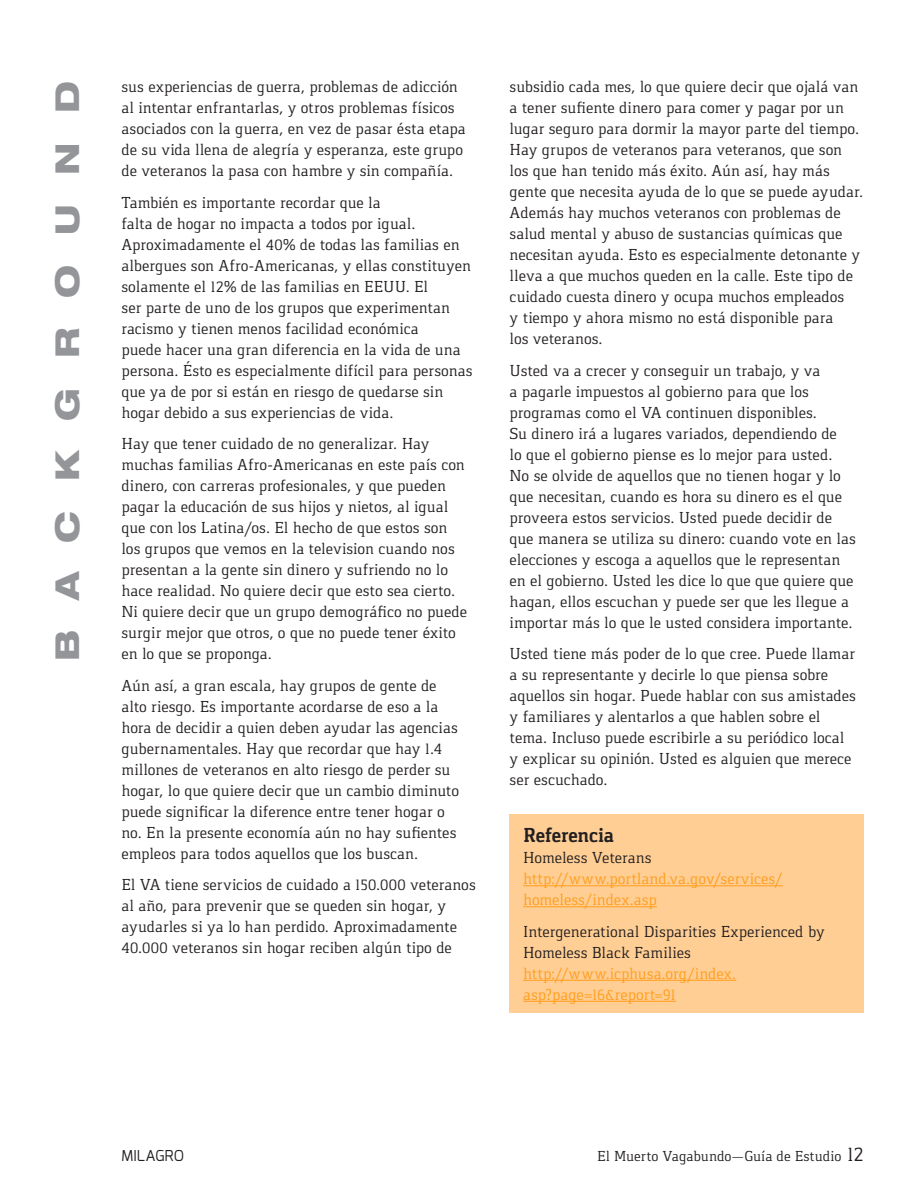
<style>
.page{position:relative;width:918px;height:1188px;background:#fff}
.page>*{position:absolute;margin:0;border:0;box-sizing:border-box;transform-origin:0 0}
.t1{font:800 expanded 33px "Helvetica Neue LT Pro";letter-spacing:.9em;color:#939598}
.MTG_SG_BodyText{font:700 21px "Gaspar";letter-spacing:-.01em;color:#231f20}
.MTG_SG_BodyText-2{font:16.5px/21px "Gaspar";letter-spacing:-.005em;color:#231f20}
.MTG_SG_BodyText-3{font:16.5px/21px "Gaspar";letter-spacing:-.005em;color:#ff9d1b}
.t2{font:15px "Gaspar";color:#231f20}
.t3{font:15px "Exo";letter-spacing:.005em;color:#231f20}
.s1{color:#231f20}
.s2{color:#ff9d1b}
.s3{font-size:21px}
</style>
<div class="page">
<div style="left:510px;top:814px;width:354px;height:199px;background:#ffce94"></div>
<hr style="left:523px;top:885px;width:260px;height:1px;background:#ff9d1b">
<hr style="left:523px;top:906px;width:134px;height:1px;background:#ff9d1b">
<hr style="left:523px;top:980px;width:213px;height:1px;background:#ff9d1b">
<hr style="left:523px;top:1001px;width:153px;height:1px;background:#ff9d1b">
<p class="t1" style="left:46px;top:661px;width:582px;rotate:-90deg">BACKGROUND</p>
<p class="MTG_SG_BodyText-2" style="left:122px;top:76px;width:346px">sus experiencias de guerra, problemas de adicción al intentar enfrantarlas, y otros problemas físicos asociados con la guerra, en vez de pasar ésta etapa de su vida llena de alegría y esperanza, este grupo de veteranos la pasa con hambre y sin compañía.</p>
<p class="MTG_SG_BodyText-2" style="left:122px;top:192px;width:353px">También es importante recordar que la<br>falta de hogar no impacta a todos por igual.<br>Aproximadamente el 40% de todas las familias en albergues son Afro-Americanas, y ellas constituyen solamente el 12% de las familias en EEUU. El<br>ser parte de uno de los grupos que experimentan racismo y tienen menos facilidad económica<br>puede hacer una gran diferencia en la vida de una persona. Ésto es especialmente difícil para personas que ya de por si están en riesgo de quedarse sin hogar debido a sus experiencias de vida.</p>
<p class="MTG_SG_BodyText-2" style="left:122px;top:433px;width:347px">Hay que tener cuidado de no generalizar. Hay muchas familias Afro-Americanas en este país con dinero, con carreras profesionales, y que pueden pagar la educación de sus hijos y nietos, al igual que con los Latina/os. El hecho de que estos son los grupos que vemos en la television cuando nos presentan a la gente sin dinero y sufriendo no lo hace realidad. No quiere decir que esto sea cierto.<br>Ni quiere decir que un grupo demográfico no puede surgir mejor que otros, o que no puede tener éxito en lo que se proponga.</p>
<p class="MTG_SG_BodyText-2" style="left:122px;top:675px;width:339px">Aún así, a gran escala, hay grupos de gente de alto riesgo. Es importante acordarse de eso a la hora de decidir a quien deben ayudar las agencias gubernamentales. Hay que recordar que hay 1.4 millones de veteranos en alto riesgo de perder su hogar, lo que quiere decir que un cambio diminuto puede significar la diference entre tener hogar o no. En la presente economía aún no hay sufientes empleos para todos aquellos que los buscan.</p>
<p class="MTG_SG_BodyText-2" style="left:122px;top:874px;width:356px">El VA tiene servicios de cuidado a 150.000 veteranos al año, para prevenir que se queden sin hogar, y ayudarles si ya lo han perdido. Aproximadamente 40.000 veteranos sin hogar reciben algún tipo de</p>
<p class="MTG_SG_BodyText-2" style="left:510px;top:76px;width:355px">subsidio cada mes, lo que quiere decir que ojalá van a tener sufiente dinero para comer y pagar por un lugar seguro para dormir la mayor parte del tiempo.<br>Hay grupos de veteranos para veteranos, que son los que han tenido más éxito. Aún así, hay más gente que necesita ayuda de lo que se puede ayudar.<br>Además hay muchos veteranos con problemas de salud mental y abuso de sustancias químicas que necesitan ayuda. Esto es especialmente detonante y lleva a que muchos queden en la calle. Este tipo de cuidado cuesta dinero y ocupa muchos empleados<br>y tiempo y ahora mismo no está disponible para<br>los veteranos.</p>
<p class="MTG_SG_BodyText-2" style="left:510px;top:360px;width:348px">Usted va a crecer y conseguir un trabajo, y va<br>a pagarle impuestos al gobierno para que los programas como el VA continuen disponibles.<br>Su dinero irá a lugares variados, dependiendo de<br>lo que el gobierno piense es lo mejor para usted.<br>No se olvide de aquellos que no tienen hogar y lo que necesitan, cuando es hora su dinero es el que proveera estos servicios. Usted puede decidir de que manera se utiliza su dinero: cuando vote en las elecciones y escoga a aquellos que le representan en el gobierno. Usted les dice lo que que quiere que hagan, ellos escuchan y puede ser que les llegue a importar más lo que le usted considera importante.</p>
<p class="MTG_SG_BodyText-2" style="left:510px;top:643px;width:348px">Usted tiene más poder de lo que cree. Puede llamar a su representante y decirle lo que piensa sobre aquellos sin hogar. Puede hablar con sus amistades y familiares y alentarlos a que hablen sobre el tema. Incluso puede escribirle a su periódico local y explicar su opinión. Usted es alguien que merece ser escuchado.</p>
<p class="MTG_SG_BodyText" style="left:523px;top:823px;width:93px">Referencia</p>
<p class="MTG_SG_BodyText-3" style="left:523px;top:847px;width:261px"><span class="s1">Homeless Veterans </span>http://www.portland.va.gov/services/ homeless/index.asp</p>
<p class="MTG_SG_BodyText-2" style="left:523px;top:921px;width:303px">Intergenerational Disparities Experienced by Homeless Black Families <span class="s2">http://www.icphusa.org/index. asp?page=16&amp;report=91</span></p>
<p class="t3" style="left:122px;top:1146px;width:64px">MILAGRO</p>
<p class="t2" style="left:597px;top:1148px;width:268px">El Muerto Vagabundo—Guía de Estudio <span class="s3">12</span></p>
</div>
